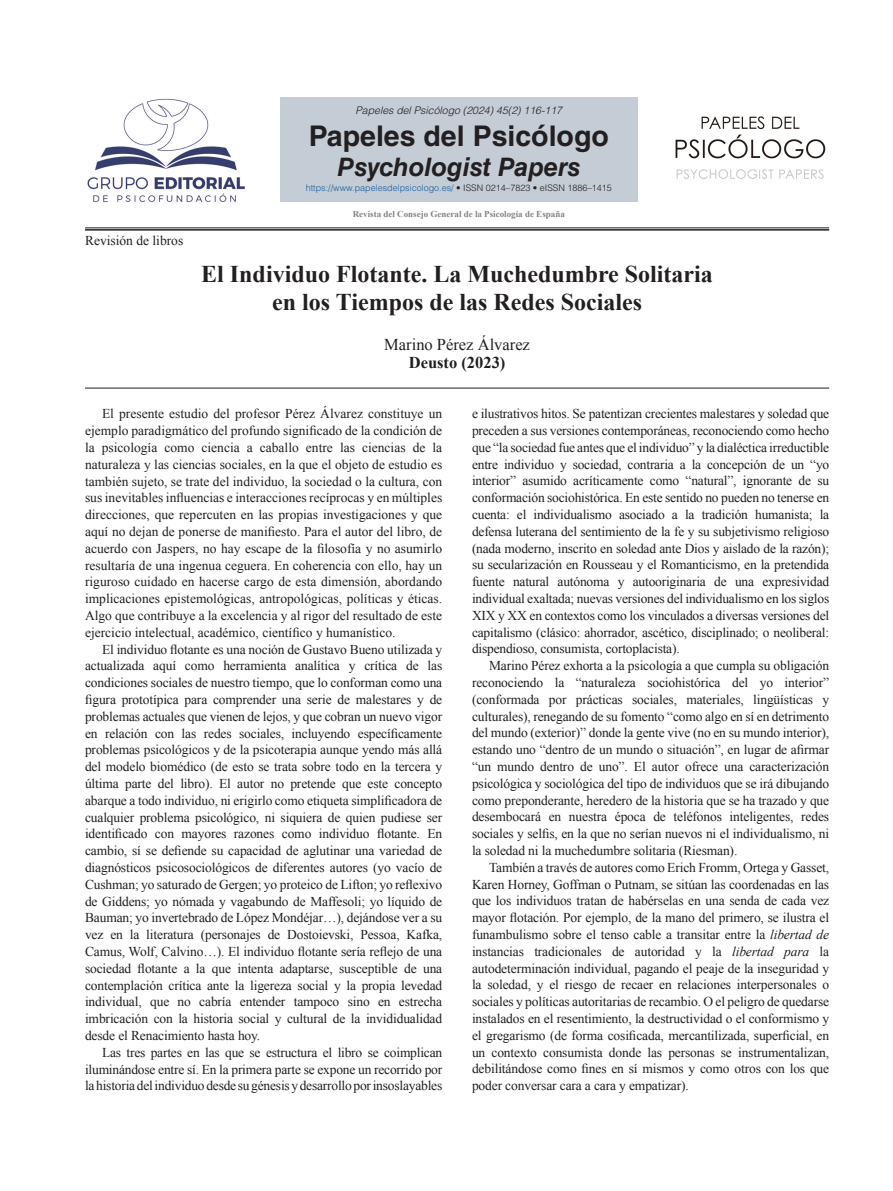
<style>
.page{position:relative;width:893px;height:1191px;background:#fff}
.page>*{position:absolute;margin:0;border:0;box-sizing:border-box;transform-origin:0 0}
.t1{font:700 28.5px "Helvetica LT Std";color:#231f20}
.t2{font:italic 700 25.5px "Helvetica LT Std";color:#231f20}
.t3{font:700 24px/28.8px "Times New Roman";color:#231f20;text-align:center}
.t4{font:16.5px "Times New Roman";color:#231f20}
.t5{font:700 16.5px "Times New Roman";color:#231f20}
.t6{font:13.5px/16.8px "Times New Roman";letter-spacing:-.01em;color:#231f20;text-align:justify}
.t7{font:italic 300 10.5px "Helvetica LT Std";color:#231f20}
.t8{font:300 9px "Helvetica LT Std";color:#175d9e}
.t9{font:700 9px "Times New Roman";color:#808285}
.s1{color:#231f20}
.s2{font-style:italic}
</style>
<div class="page">
<hr style="left:85px;top:228px;width:744px;height:1px;background:#231f20">
<hr style="left:85px;top:229px;width:744px;height:2px;background:#231f20">
<div style="left:280px;top:98px;width:357px;height:104px;background:#c4ccd5"></div>
<img style="left:675px;top:116px;width:151px;height:63px">
<img style="left:87px;top:98px;width:158px;height:104px">
<hr style="left:85px;top:388px;width:744px;height:1px;background:#231f20">
<p class="t7" style="left:355px;top:103px;width:208px">Papeles del Psicólogo (2024) 45(2) 116-117</p>
<h1 class="t1" style="left:309px;top:118px;width:302px">Papeles del Psicólogo</h1>
<h2 class="t2" style="left:337px;top:151px;width:244px">Psychologist Papers</h2>
<p class="t8" style="left:306px;top:182px;width:308px">https://www.papelesdelpsicologo.es/ <span class="s1">• ISSN 0214–7823 • eISSN 1886–1415</span></p>
<p class="t6" style="left:85px;top:232px;width:100px">Revisión de libros</p>
<p class="t9" style="left:353px;top:208px;width:214px">Revista del Consejo General de la Psicología de España</p>
<h3 class="t3" style="left:201px;top:258px;width:513px">El Individuo Flotante. La Muchedumbre Solitaria en los Tiempos de las Redes Sociales</h3>
<p class="t4" style="left:384px;top:333px;width:147px">Marino Pérez Álvarez</p>
<p class="t5" style="left:409px;top:351px;width:98px">Deusto (2023)</p>
<p class="t6" style="left:85px;top:405px;width:359px;text-indent:17px">El presente estudio del profesor Pérez Álvarez constituye un ejemplo paradigmático del profundo significado de la condición de la psicología como ciencia a caballo entre las ciencias de la naturaleza y las ciencias sociales, en la que el objeto de estudio es también sujeto, se trate del individuo, la sociedad o la cultura, con sus inevitables influencias e interacciones recíprocas y en múltiples direcciones, que repercuten en las propias investigaciones y que aquí no dejan de ponerse de manifiesto. Para el autor del libro, de acuerdo con Jaspers, no hay escape de la filosofía y no asumirlo resultaría de una ingenua ceguera. En coherencia con ello, hay un riguroso cuidado en hacerse cargo de esta dimensión, abordando implicaciones epistemológicas, antropológicas, políticas y éticas.<br>Algo que contribuye a la excelencia y al rigor del resultado de este ejercicio intelectual, académico, científico y humanístico.</p>
<p class="t6" style="left:85px;top:640px;width:359px;text-indent:17px">El individuo flotante es una noción de Gustavo Bueno utilizada y actualizada aquí como herramienta analítica y crítica de las condiciones sociales de nuestro tiempo, que lo conforman como una figura prototípica para comprender una serie de malestares y de problemas actuales que vienen de lejos, y que cobran un nuevo vigor en relación con las redes sociales, incluyendo específicamente problemas psicológicos y de la psicoterapia aunque yendo más allá del modelo biomédico (de esto se trata sobre todo en la tercera y última parte del libro). El autor no pretende que este concepto abarque a todo individuo, ni erigirlo como etiqueta simplificadora de cualquier problema psicológico, ni siquiera de quien pudiese ser identificado con mayores razones como individuo flotante. En cambio, sí se defiende su capacidad de aglutinar una variedad de diagnósticos psicosociológicos de diferentes autores (yo vacío de Cushman; yo saturado de Gergen; yo proteico de Lifton; yo reflexivo de Giddens; yo nómada y vagabundo de Maffesoli; yo líquido de Bauman; yo invertebrado de López Mondéjar…), dejándose ver a su vez en la literatura (personajes de Dostoievski, Pessoa, Kafka, Camus, Wolf, Calvino…). El individuo flotante sería reflejo de una sociedad flotante a la que intenta adaptarse, susceptible de una contemplación crítica ante la ligereza social y la propia levedad individual, que no cabría entender tampoco sino en estrecha imbricación con la historia social y cultural de la invididualidad desde el Renacimiento hasta hoy.</p>
<p class="t6" style="left:85px;top:1043px;width:359px;text-indent:17px">Las tres partes en las que se estructura el libro se coimplican iluminándose entre sí. En la primera parte se expone un recorrido por la historia del individuo desde su génesis y desarrollo por insoslayables</p>
<p class="t6" style="left:472px;top:405px;width:359px">e ilustrativos hitos. Se patentizan crecientes malestares y soledad que preceden a sus versiones contemporáneas, reconociendo como hecho que “la sociedad fue antes que el individuo” y la dialéctica irreductible entre individuo y sociedad, contraria a la concepción de un “yo interior” asumido acríticamente como “natural”, ignorante de su conformación sociohistórica. En este sentido no pueden no tenerse en cuenta: el individualismo asociado a la tradición humanista; la defensa luterana del sentimiento de la fe y su subjetivismo religioso (nada moderno, inscrito en soledad ante Dios y aislado de la razón); su secularización en Rousseau y el Romanticismo, en la pretendida fuente natural autónoma y autooriginaria de una expresividad individual exaltada; nuevas versiones del individualismo en los siglos XIX y XX en contextos como los vinculados a diversas versiones del capitalismo (clásico: ahorrador, ascético, disciplinado; o neoliberal: dispendioso, consumista, cortoplacista).</p>
<p class="t6" style="left:472px;top:657px;width:359px;text-indent:17px">Marino Pérez exhorta a la psicología a que cumpla su obligación reconociendo la “naturaleza sociohistórica del yo interior” (conformada por prácticas sociales, materiales, lingüísticas y culturales), renegando de su fomento “como algo en sí en detrimento del mundo (exterior)” donde la gente vive (no en su mundo interior), estando uno “dentro de un mundo o situación”, en lugar de afirmar “un mundo dentro de uno”. El autor ofrece una caracterización psicológica y sociológica del tipo de individuos que se irá dibujando como preponderante, heredero de la historia que se ha trazado y que desembocará en nuestra época de teléfonos inteligentes, redes sociales y selfis, en la que no serían nuevos ni el individualismo, ni la soledad ni la muchedumbre solitaria (Riesman).</p>
<p class="t6" style="left:472px;top:858px;width:359px;text-indent:17px">También a través de autores como Erich Fromm, Ortega y Gasset, Karen Horney, Goffman o Putnam, se sitúan las coordenadas en las que los individuos tratan de habérselas en una senda de cada vez mayor flotación. Por ejemplo, de la mano del primero, se ilustra el funambulismo sobre el tenso cable a transitar entre la <span class="s2">libertad de </span>instancias tradicionales de autoridad y la <span class="s2">libertad para</span> la autodeterminación individual, pagando el peaje de la inseguridad y la soledad, y el riesgo de recaer en relaciones interpersonales o sociales y políticas autoritarias de recambio. O el peligro de quedarse instalados en el resentimiento, la destructividad o el conformismo y el gregarismo (de forma cosificada, mercantilizada, superficial, en un contexto consumista donde las personas se instrumentalizan, debilitándose como fines en sí mismos y como otros con los que poder conversar cara a cara y empatizar).</p>
</div>
